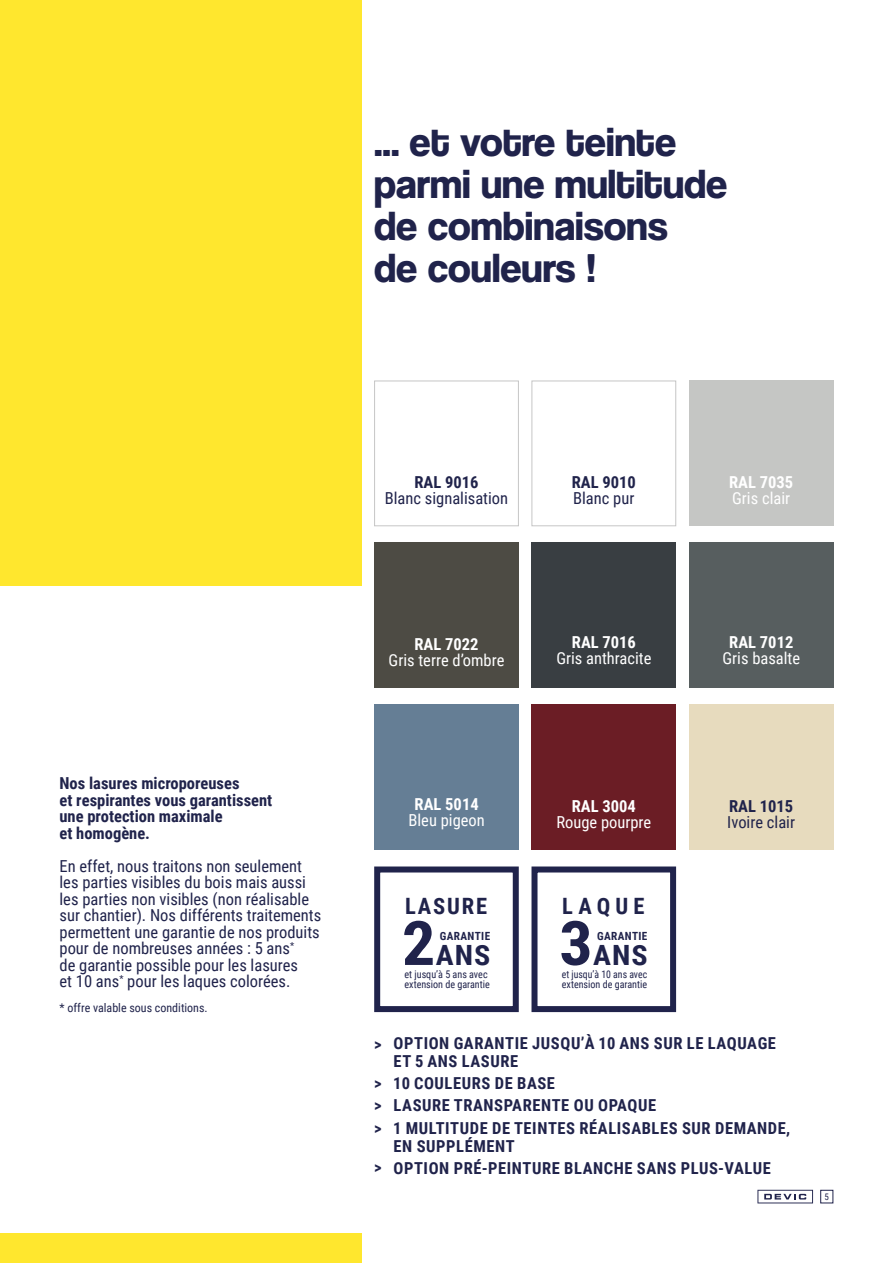
<style>
.page{position:relative;width:893px;height:1263px;background:#fff}
.page>*{position:absolute;margin:0;border:0;box-sizing:border-box;transform-origin:0 0}
.t1{font:700 42px/42px "Coolvetica Rg";color:#20234b}
.t2{font:700 27.9px "Roboto Condensed";letter-spacing:.035em;color:#20234b;scale:1.08 1}
.t3{font:700 22.5px "Roboto Condensed";letter-spacing:.09em;color:#20234b}
.t4{font:16.5px/16.5px "Roboto Condensed";color:#20234b}
.t5{font:700 16.5px/22.2px "Roboto Condensed";letter-spacing:.035em;color:#20234b}
.t6{font:700 16.5px/16.5px "Roboto Condensed";color:#20234b}
.t7{font:16.5px "Roboto Condensed";color:#fff}
.t8{font:700 16.5px "Roboto Condensed";color:#fff}
.t9{font:12px "Roboto Condensed";color:#20234b}
.t10{font:700 11.25px "Roboto Condensed";letter-spacing:.035em;color:#20234b}
.t11{font:10.5px/10.5px "Roboto Condensed";color:#20234b;scale:.93 1}
.t12{font:10.5px/10.5px "Roboto Condensed";color:#20234b;scale:.96 1}
.t13{font:9px "Roboto Condensed";color:#20234b}
.s1{font-size:61.35px}
</style>
<div class="page">
<div style="left:0;top:0;width:361px;height:586px;background:#ffe72e"></div>
<div style="left:0;top:1233px;width:361px;height:30px;background:#ffe72e"></div>
<div style="left:374px;top:381px;width:145px;height:145px;background:#fff;border:1px solid #c6c6c6"></div>
<div style="left:531px;top:381px;width:145px;height:145px;background:#fff;border:1px solid #c6c6c6"></div>
<div style="left:374px;top:866px;width:145px;height:146px;border:6px solid #20234b"></div>
<div style="left:531px;top:866px;width:145px;height:146px;border:6px solid #20234b"></div>
<div style="left:531px;top:704px;width:145px;height:146px;background:#6b1d25"></div>
<div style="left:689px;top:704px;width:144px;height:146px;background:#e7dbbe"></div>
<div style="left:689px;top:381px;width:144px;height:145px;background:#c5c6c4"></div>
<div style="left:374px;top:543px;width:145px;height:145px;background:#4d4b44"></div>
<div style="left:531px;top:543px;width:145px;height:145px;background:#393e42"></div>
<div style="left:689px;top:543px;width:144px;height:145px;background:#575e5f"></div>
<div style="left:374px;top:704px;width:145px;height:146px;background:#657e95"></div>
<svg style="left:757px;top:1190px;width:56px;height:13px"></svg>
<div style="left:820px;top:1190px;width:13px;height:13px;border:1px solid #20234b"></div>
<h1 class="t1" style="left:374px;top:121px;width:355px">... et votre teinte parmi une multitude de combinaisons<br>de couleurs !</h1>
<p class="t6" style="left:60px;top:774px;width:214px">Nos lasures microporeuses<br>et respirantes vous garantissent une protection maximale<br>et homogène.</p>
<p class="t4" style="left:60px;top:857px;width:263px">En effet, nous traitons non seulement les parties visibles du bois mais aussi les parties non visibles (non réalisable sur chantier). Nos différents traitements permettent une garantie de nos produits pour de nombreuses années : 5 ans<sup>*<br></sup>de garantie possible pour les lasures<br>et 10 ans<sup>*</sup> pour les laques colorées.</p>
<p class="t9" style="left:60px;top:999px;width:150px">* offre valable sous conditions.</p>
<p class="t5" style="left:414px;top:470px;width:66px">RAL 9016</p>
<p class="t4" style="left:385px;top:489px;width:125px">Blanc signalisation</p>
<p class="t5" style="left:572px;top:470px;width:66px">RAL 9010</p>
<p class="t4" style="left:573px;top:489px;width:63px">Blanc pur</p>
<p class="t8" style="left:414px;top:632px;width:66px">RAL 7022</p>
<p class="t7" style="left:389px;top:649px;width:117px">Gris terre d’ombre</p>
<p class="t8" style="left:572px;top:630px;width:66px">RAL 7016</p>
<p class="t7" style="left:556px;top:647px;width:97px">Gris anthracite</p>
<p class="t8" style="left:729px;top:470px;width:66px">RAL 7035</p>
<p class="t7" style="left:732px;top:487px;width:59px">Gris clair</p>
<p class="t8" style="left:729px;top:630px;width:66px">RAL 7012</p>
<p class="t7" style="left:722px;top:647px;width:79px">Gris basalte</p>
<p class="t8" style="left:415px;top:792px;width:66px">RAL 5014</p>
<p class="t7" style="left:408px;top:809px;width:78px">Bleu pigeon</p>
<p class="t8" style="left:572px;top:794px;width:66px">RAL 3004</p>
<p class="t7" style="left:556px;top:811px;width:96px">Rouge pourpre</p>
<p class="t5" style="left:729px;top:794px;width:66px">RAL 1015</p>
<p class="t4" style="left:727px;top:813px;width:69px">Ivoire clair</p>
<h3 class="t3" style="left:405px;top:891px;width:84px">LASURE</h3>
<p class="t10" style="left:440px;top:928px;width:52px">GARANTIE</p>
<p class="t12" style="left:405px;top:968px;width:90px">et jusqu’à 5 ans avec extension de garantie</p>
<h2 class="t2" style="left:402px;top:935px;width:83px"><span class="s1">2</span>ANS</h2>
<h3 class="t3" style="left:562px;top:891px;width:84px">LAQUE</h3>
<p class="t10" style="left:597px;top:928px;width:52px">GARANTIE</p>
<p class="t11" style="left:562px;top:968px;width:93px">et jusqu’à 10 ans avec extension de garantie</p>
<h2 class="t2" style="left:559px;top:935px;width:83px"><span class="s1">3</span>ANS</h2>
<p class="t5" style="left:374px;top:1032px;width:9px">&gt;</p>
<p class="t5" style="left:374px;top:1071px;width:9px;text-align:justify">&gt; &gt; &gt;</p>
<p class="t5" style="left:374px;top:1155px;width:9px">&gt;</p>
<p class="t5" style="left:394px;top:1033px;width:384px;line-height:18px">OPTION GARANTIE JUSQU’À 10 ANS SUR LE LAQUAGE<br>ET 5 ANS LASURE</p>
<p class="t5" style="left:393px;top:1071px;width:398px">10 COULEURS DE BASE<br>LASURE TRANSPARENTE OU OPAQUE<br>1 MULTITUDE DE TEINTES RÉALISABLES SUR DEMANDE,</p>
<p class="t5" style="left:394px;top:1134px;width:379px">EN SUPPLÉMENT<br>OPTION PRÉ-PEINTURE BLANCHE SANS PLUS-VALUE</p>
<p class="t13" style="left:825px;top:1190px;width:6px">5</p>
</div>
